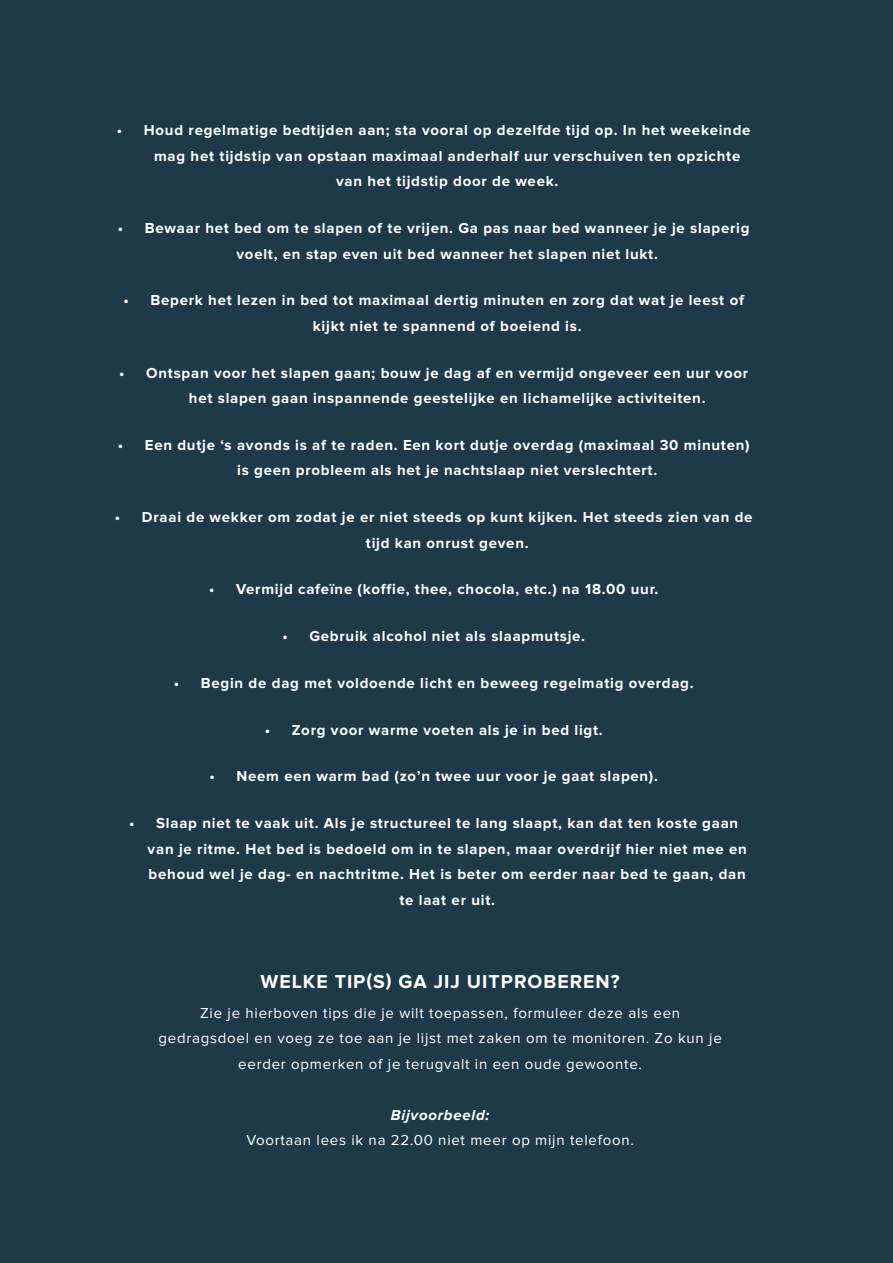
<style>
.page{position:relative;width:893px;height:1263px;background:#1e3a49}
.page>*{position:absolute;margin:0;border:0;box-sizing:border-box;transform-origin:0 0}
.t1{font:700 19.5px "Proxima Nova";letter-spacing:.05em;color:#fff}
.t2{font:700 15px/25.5px "Proxima Nova";letter-spacing:.05em;color:#fff}
.t3{font:15px/25.5px "Proxima Nova";letter-spacing:.05em;color:#fff;text-align:center}
.t4{font:italic 700 15px "Proxima Nova";letter-spacing:.05em;color:#fff}
</style>
<div class="page">
<p class="t2" style="left:117px;top:118px;width:635px">• Houd regelmatige bedtijden aan; sta vooral op dezelfde tijd op. In het weekeinde</p>
<p class="t2" style="left:154px;top:143px;width:588px">mag het tijdstip van opstaan maximaal anderhalf uur verschuiven ten opzichte</p>
<p class="t2" style="left:336px;top:169px;width:224px">van het tijdstip door de week.</p>
<p class="t2" style="left:237px;top:216px;width:514px;text-indent:-119px">• Bewaar het bed om te slapen of te vrijen. Ga pas naar bed wanneer je je slaperig voelt, en stap even uit bed wanneer het slapen niet lukt.</p>
<p class="t2" style="left:313px;top:288px;width:433px;text-indent:-189px">• Beperk het lezen in bed tot maximaal dertig minuten en zorg dat wat je leest of kijkt niet te spannend of boeiend is.</p>
<p class="t2" style="left:189px;top:360px;width:561px;text-indent:-70px">• Ontspan voor het slapen gaan; bouw je dag af en vermijd ongeveer een uur voor het slapen gaan inspannende geestelijke en lichamelijke activiteiten.</p>
<p class="t2" style="left:237px;top:432px;width:514px;text-indent:-119px">• Een dutje ‘s avonds is af te raden. Een kort dutje overdag (maximaal 30 minuten) is geen probleem als het je nachtslaap niet verslechtert.</p>
<p class="t2" style="left:366px;top:505px;width:388px;text-indent:-251px">• Draai de wekker om zodat je er niet steeds op kunt kijken. Het steeds zien van de tijd kan onrust geven.</p>
<p class="t2" style="left:209px;top:577px;width:451px">• Vermijd cafeïne (koffie, thee, chocola, etc.) na 18.00 uur.</p>
<p class="t2" style="left:282px;top:624px;width:304px">• Gebruik alcohol niet als slaapmutsje.</p>
<p class="t2" style="left:174px;top:670px;width:521px">• Begin de dag met voldoende licht en beweeg regelmatig overdag.</p>
<p class="t2" style="left:265px;top:717px;width:340px">• Zorg voor warme voeten als je in bed ligt.</p>
<p class="t2" style="left:209px;top:764px;width:450px">• Neem een warm bad (zo’n twee uur voor je gaat slapen).</p>
<p class="t2" style="left:129px;top:811px;width:611px">• Slaap niet te vaak uit. Als je structureel te lang slaapt, kan dat ten koste gaan</p>
<p class="t2" style="left:148px;top:836px;width:601px">van je ritme. Het bed is bedoeld om in te slapen, maar overdrijf hier niet mee en</p>
<p class="t2" style="left:149px;top:862px;width:599px">behoud wel je dag- en nachtritme. Het is beter om eerder naar bed te gaan, dan</p>
<p class="t2" style="left:399px;top:887px;width:97px">te laat er uit.</p>
<h1 class="t1" style="left:261px;top:970px;width:361px">WELKE TIP(S) GA JIJ UITPROBEREN?</h1>
<p class="t3" style="left:158px;top:1000px;width:565px">Zie je hierboven tips die je wilt toepassen, formuleer deze als een gedragsdoel en voeg ze toe aan je lijst met zaken om te monitoren. Zo kun je eerder opmerken of je terugvalt in een oude gewoonte.</p>
<p class="t4" style="left:391px;top:1106px;width:100px">Bijvoorbeeld:</p>
<p class="t3" style="left:246px;top:1128px;width:389px">Voortaan lees ik na 22.00 niet meer op mijn telefoon.</p>
</div>
